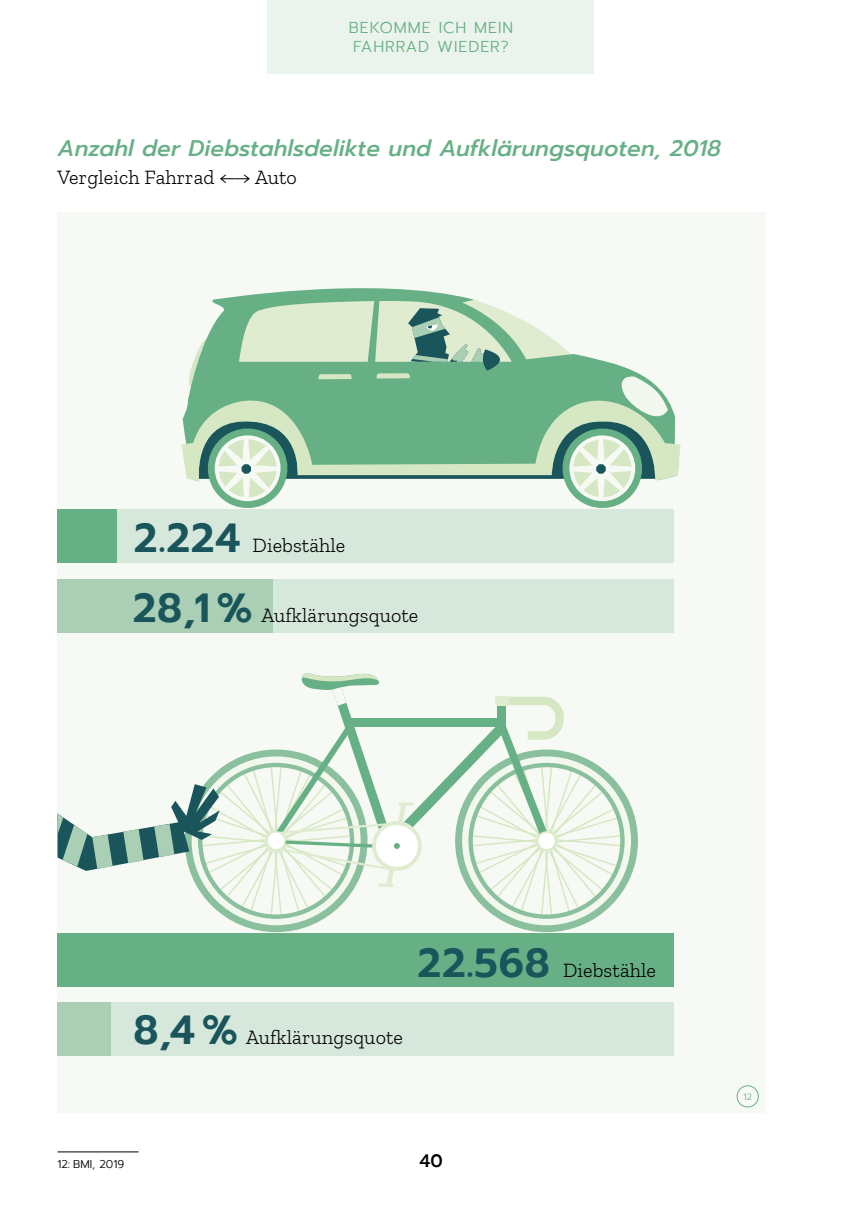
<style>
.page{position:relative;width:862px;height:1212px;background:#fff}
.page>*{position:absolute;margin:0;border:0;box-sizing:border-box;transform-origin:0 0}
.t1{font:600 40.5px "Prompt";letter-spacing:.02em;color:#1a555c}
.t2{font:italic 500 22.5px "Prompt";letter-spacing:.005em;color:#67b085}
.t3{font:300 20.25px "Zilla Slab";letter-spacing:.005em;color:#000}
.t4{font:500 18px "Prompt";color:#000}
.t5{font:300 15.75px/18.9px "Prompt";letter-spacing:.06em;color:#67b085}
.t6{font:300 11.25px "Prompt";color:#000}
.t7{font:300 9px "Prompt";color:#67b085}
</style>
<div class="page">
<div style="left:57px;top:212px;width:708px;height:900px;background:#f7faf4"></div>
<div style="left:57px;top:509px;width:617px;height:54px;background:#d6e7db"></div>
<div style="left:57px;top:1002px;width:617px;height:54px;background:#d6e7db"></div>
<div style="left:57px;top:579px;width:617px;height:54px;background:#d6e7db"></div>
<div style="left:57px;top:933px;width:617px;height:54px;background:#67b085"></div>
<div style="left:57px;top:579px;width:216px;height:54px;background:#aacfb5"></div>
<div style="left:267px;top:0;width:327px;height:74px;background:#ebf3ed"></div>
<hr style="left:57px;top:1151px;width:81px;height:1px;background:#000">
<svg style="left:212px;top:288px;width:262px;height:12px;fill:#67b085"></svg>
<svg style="left:181px;top:399px;width:499px;height:80px"></svg>
<svg style="left:183px;top:300px;width:484px;height:208px"></svg>
<svg style="left:57px;top:673px;width:580px;height:259px"></svg>
<div style="left:57px;top:509px;width:60px;height:54px;background:#67b085"></div>
<div style="left:57px;top:1002px;width:54px;height:54px;background:#aacfb5"></div>
<div style="left:736px;top:1085px;width:22px;height:22px;border:1px solid #67b085;border-radius:50%"></div>
<p class="t5" style="left:348px;top:18px;width:166px">BEKOMME ICH MEIN<br>FAHRRAD WIEDER?</p>
<h3 class="t2" style="left:57px;top:132px;width:664px">Anzahl der Diebstahlsdelikte und Aufklärungsquoten, 2018</h3>
<p class="t3" style="left:57px;top:166px;width:241px">Vergleich Fahrrad ←→ Auto</p>
<p class="t1" style="left:134px;top:508px;width:108px">2.224</p>
<p class="t3" style="left:252px;top:534px;width:94px">Diebstähle</p>
<p class="t1" style="left:133px;top:577px;width:121px">28,1 %</p>
<p class="t3" style="left:261px;top:604px;width:158px">Aufklärungsquote</p>
<p class="t1" style="left:133px;top:1000px;width:106px">8,4 %</p>
<p class="t3" style="left:246px;top:1026px;width:158px">Aufklärungsquote</p>
<p class="t1" style="left:417px;top:933px;width:134px">22.568</p>
<p class="t3" style="left:563px;top:959px;width:94px">Diebstähle</p>
<p class="t6" style="left:57px;top:1156px;width:68px">12: BMI, 2019</p>
<p class="t4" style="left:419px;top:1148px;width:25px">40</p>
<p class="t7" style="left:743px;top:1090px;width:10px">12</p>
</div>
